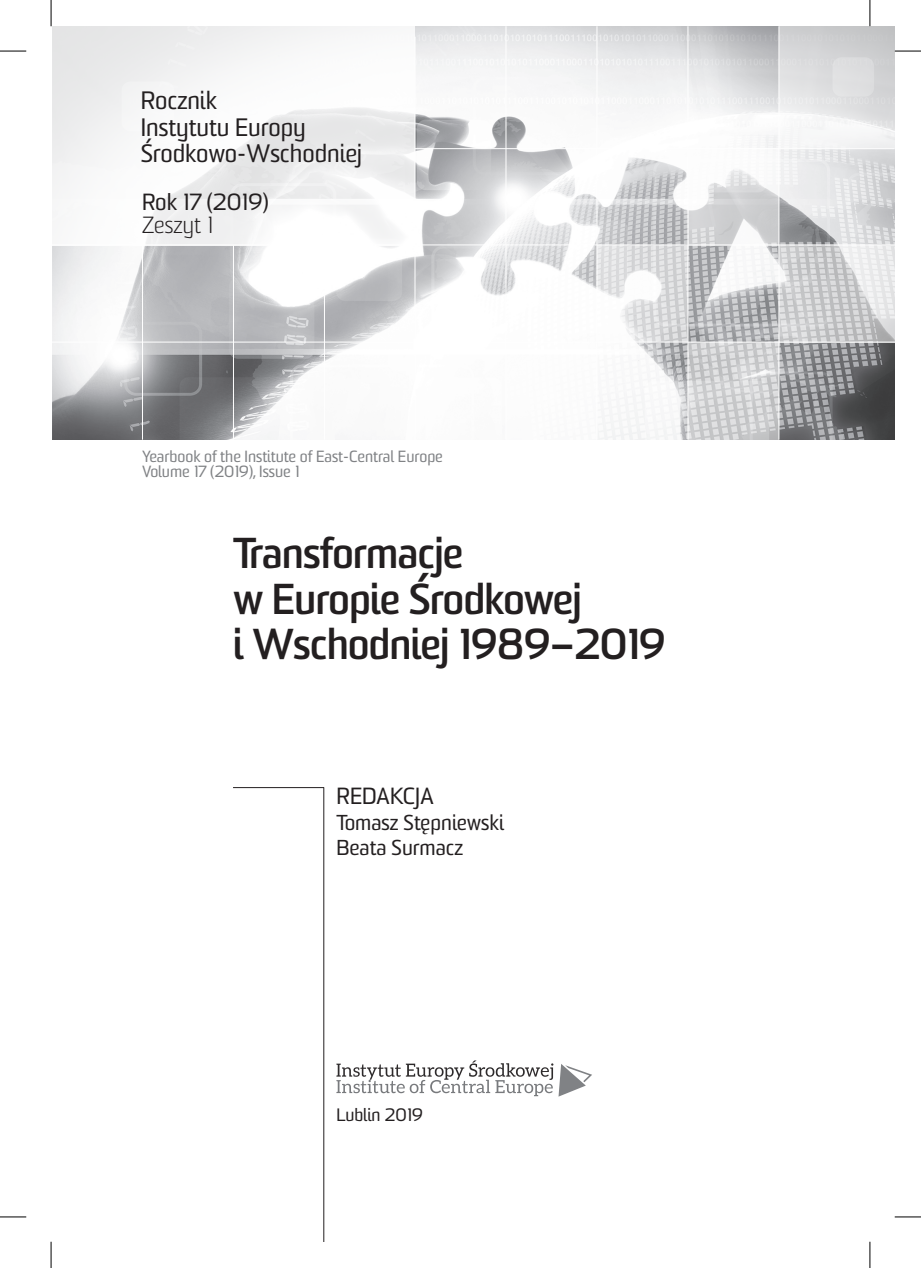
<style>
.page{position:relative;width:921px;height:1268px;background:#fff}
.page>*{position:absolute;margin:0;border:0;box-sizing:border-box;transform-origin:0 0}
.t1{font:700 42px/45.5px "Sommet";letter-spacing:-.01em;color:#231f20}
.t2{font:24.5px/26.2px "Sommet";color:#231f20}
.t3{font:22.75px "Sommet";color:#231f20}
.t4{font:300 22.75px "Sommet";color:#231f20}
.t5{font:21px/25.2px "Sommet";color:#231f20}
.t6{font:17.5px "Sommet";color:#231f20}
.t7{font:15.75px/15.8px "Sommet";color:#808285}
</style>
<div class="page">
<img style="left:52px;top:26px;width:842px;height:414px">
<hr style="left:324px;top:245px;width:1px;height:195px;background:#fff">
<hr style="left:233px;top:245px;width:1px;height:195px;background:#fff">
<hr style="left:142px;top:245px;width:1px;height:195px;background:#fff">
<svg style="left:688px;top:149px;width:90px;height:95px"></svg>
<svg style="left:779px;top:26px;width:115px;height:122px"></svg>
<svg style="left:51px;top:26px;width:364px;height:218px;fill:#f5f5f5"></svg>
<div style="left:506px;top:342px;width:91px;height:98px;background:#fff"></div>
<svg style="left:688px;top:343px;width:90px;height:97px;background:#d2d3d4"></svg>
<svg style="left:779px;top:245px;width:115px;height:97px;background:#d4d5d6"></svg>
<svg style="left:597px;top:245px;width:90px;height:97px"></svg>
<hr style="left:687px;top:26px;width:1px;height:414px;background:#fff">
<hr style="left:596px;top:26px;width:1px;height:414px;background:#fff">
<hr style="left:51px;top:244px;width:843px;height:1px;background:#fff">
<hr style="left:52px;top:342px;width:842px;height:1px;background:#fff">
<hr style="left:415px;top:148px;width:479px;height:1px;background:#fff">
<hr style="left:505px;top:26px;width:1px;height:414px;background:#fff">
<hr style="left:414px;top:37px;width:1px;height:403px;background:#fff">
<hr style="left:778px;top:26px;width:1px;height:414px;background:#fff">
<hr style="left:323px;top:787px;width:1px;height:455px;background:#231f20">
<hr style="left:233px;top:787px;width:91px;height:1px;background:#231f20">
<svg style="left:336px;top:1060px;width:256px;height:37px"></svg>
<svg style="left:0;top:51px;width:26px;height:1px"></svg>
<svg style="left:894px;top:51px;width:27px;height:1px"></svg>
<svg style="left:0;top:1217px;width:26px;height:1px"></svg>
<svg style="left:894px;top:1217px;width:27px;height:1px"></svg>
<svg style="left:51px;top:0;width:1px;height:26px"></svg>
<svg style="left:51px;top:1242px;width:1px;height:26px"></svg>
<svg style="left:869px;top:0;width:1px;height:26px"></svg>
<svg style="left:869px;top:1242px;width:1px;height:26px"></svg>
<h2 class="t2" style="left:141px;top:89px;width:223px">Rocznik<br>Instytutu Europy<br>Środkowo-Wschodniej</h2>
<h3 class="t3" style="left:142px;top:188px;width:128px">Rok 17 (2019)</h3>
<h3 class="t4" style="left:142px;top:211px;width:72px">Zeszyt 1</h3>
<p class="t7" style="left:142px;top:449px;width:302px">Yearbook of the Institute of East-Central Europe<br>Volume 17 (2019), Issue 1</p>
<h1 class="t1" style="left:233px;top:534px;width:434px">Transformacje<br>w Europie Środkowej<br>i Wschodniej 1989–2019</h1>
<h3 class="t3" style="left:336px;top:782px;width:99px">REDAKCJA</h3>
<h3 class="t5" style="left:336px;top:811px;width:169px">Tomasz Stępniewski<br>Beata Surmacz</h3>
<p class="t6" style="left:336px;top:1104px;width:88px">Lublin 2019</p>
</div>
